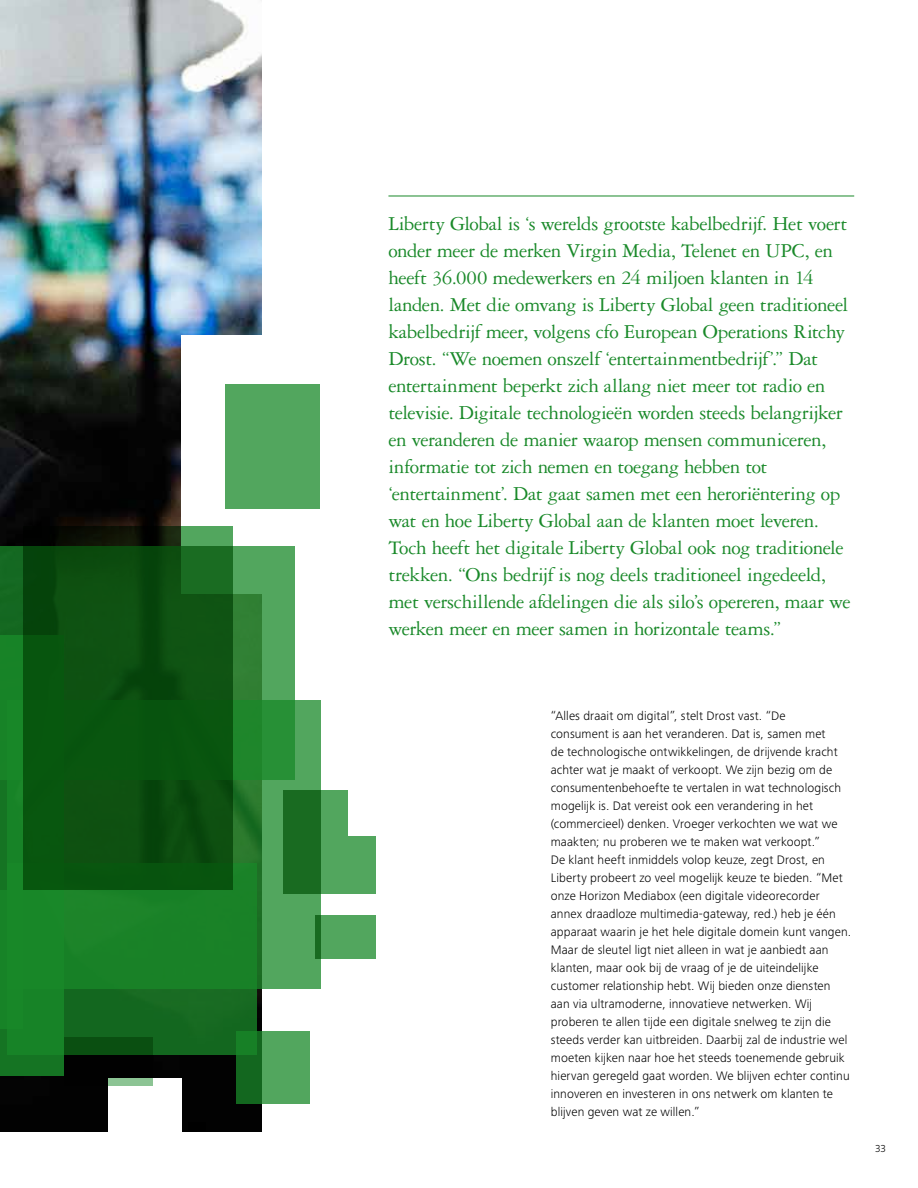
<style>
.page{position:relative;width:918px;height:1188px;background:#fff}
.page>*{position:absolute;margin:0;border:0;box-sizing:border-box;transform-origin:0 0}
.t1{font:21px/27px "Garamond 3 LT Std";letter-spacing:-.02em;color:#198929}
.t2{font:300 12.75px/18px "Frutiger Next Pro";letter-spacing:.01em;color:#000}
.t3{font:300 10.5px "Frutiger Next Pro";color:#000}
</style>
<div class="page">
<img style="left:0;top:0;width:261px;height:1131px">
<div style="left:182px;top:335px;width:117px;height:259px;background:#fff"></div>
<div style="left:0;top:635px;width:64px;height:441px;background:#157423"></div>
<hr style="left:388px;top:196px;width:466px;height:1px;background:#198929">
<svg style="left:0;top:547px;width:295px;height:233px;background:#378e42"></svg>
<svg style="left:7px;top:700px;width:314px;height:289px;background:#379343"></svg>
<svg style="left:7px;top:863px;width:250px;height:192px;background:#177b25"></svg>
<div style="left:0;top:890px;width:23px;height:138px;background:#198929"></div>
<div style="left:109px;top:1079px;width:73px;height:70px;background:#fff"></div>
<svg style="left:236px;top:1032px;width:73px;height:72px;background:#3b9148"></svg>
<svg style="left:23px;top:526px;width:209px;height:364px;background:#0b4f0f"></svg>
<div style="left:225px;top:384px;width:95px;height:125px;background:#52a65e"></div>
<svg style="left:283px;top:790px;width:92px;height:104px;background:#378a41"></svg>
<svg style="left:315px;top:915px;width:60px;height:43px;background:#4ca057"></svg>
<div style="left:348px;top:780px;width:40px;height:55px;background:#fff"></div>
<svg style="left:64px;top:1037px;width:89px;height:49px;background:#0f2d13"></svg>
<p class="t1" style="left:388px;top:211px;width:464px">Liberty Global is ‘s werelds grootste kabelbedrijf. Het voert onder meer de merken Virgin Media, Telenet en UPC, en heeft 36.000 medewerkers en 24 miljoen klanten in 14 landen. Met die omvang is Liberty Global geen traditioneel kabelbedrijf meer, volgens cfo European Operations Ritchy Drost. “We noemen onszelf ‘entertainmentbedrijf’.” Dat entertainment beperkt zich allang niet meer tot radio en televisie. Digitale technologieën worden steeds belangrijker en veranderen de manier waarop mensen communiceren, informatie tot zich nemen en toegang hebben tot ‘entertainment’. Dat gaat samen met een heroriëntering op wat en hoe Liberty Global aan de klanten moet leveren.<br>Toch heeft het digitale Liberty Global ook nog traditionele trekken. “Ons bedrijf is nog deels traditioneel ingedeeld, met verschillende afdelingen die als silo’s opereren, maar we werken meer en meer samen in horizontale teams.”</p>
<p class="t2" style="left:551px;top:707px;width:302px">“Alles draait om digital”, stelt Drost vast. “De<br>consument is aan het veranderen. Dat is, samen met<br>de technologische ontwikkelingen, de drijvende kracht achter wat je maakt of verkoopt. We zijn bezig om de consumentenbehoefte te vertalen in wat technologisch mogelijk is. Dat vereist ook een verandering in het (commercieel) denken. Vroeger verkochten we wat we maakten; nu proberen we te maken wat verkoopt.”<br>De klant heeft inmiddels volop keuze, zegt Drost, en Liberty probeert zo veel mogelijk keuze te bieden. “Met onze Horizon Mediabox (een digitale videorecorder annex draadloze multimedia-gateway, red.) heb je één apparaat waarin je het hele digitale domein kunt vangen.<br>Maar de sleutel ligt niet alleen in wat je aanbiedt aan klanten, maar ook bij de vraag of je de uiteindelijke customer relationship hebt. Wij bieden onze diensten aan via ultramoderne, innovatieve netwerken. Wij proberen te allen tijde een digitale snelweg te zijn die steeds verder kan uitbreiden. Daarbij zal de industrie wel moeten kijken naar hoe het steeds toenemende gebruik hiervan geregeld gaat worden. We blijven echter continu innoveren en investeren in ons netwerk om klanten te blijven geven wat ze willen.”</p>
<p class="t3" style="left:875px;top:1142px;width:13px">33</p>
</div>
